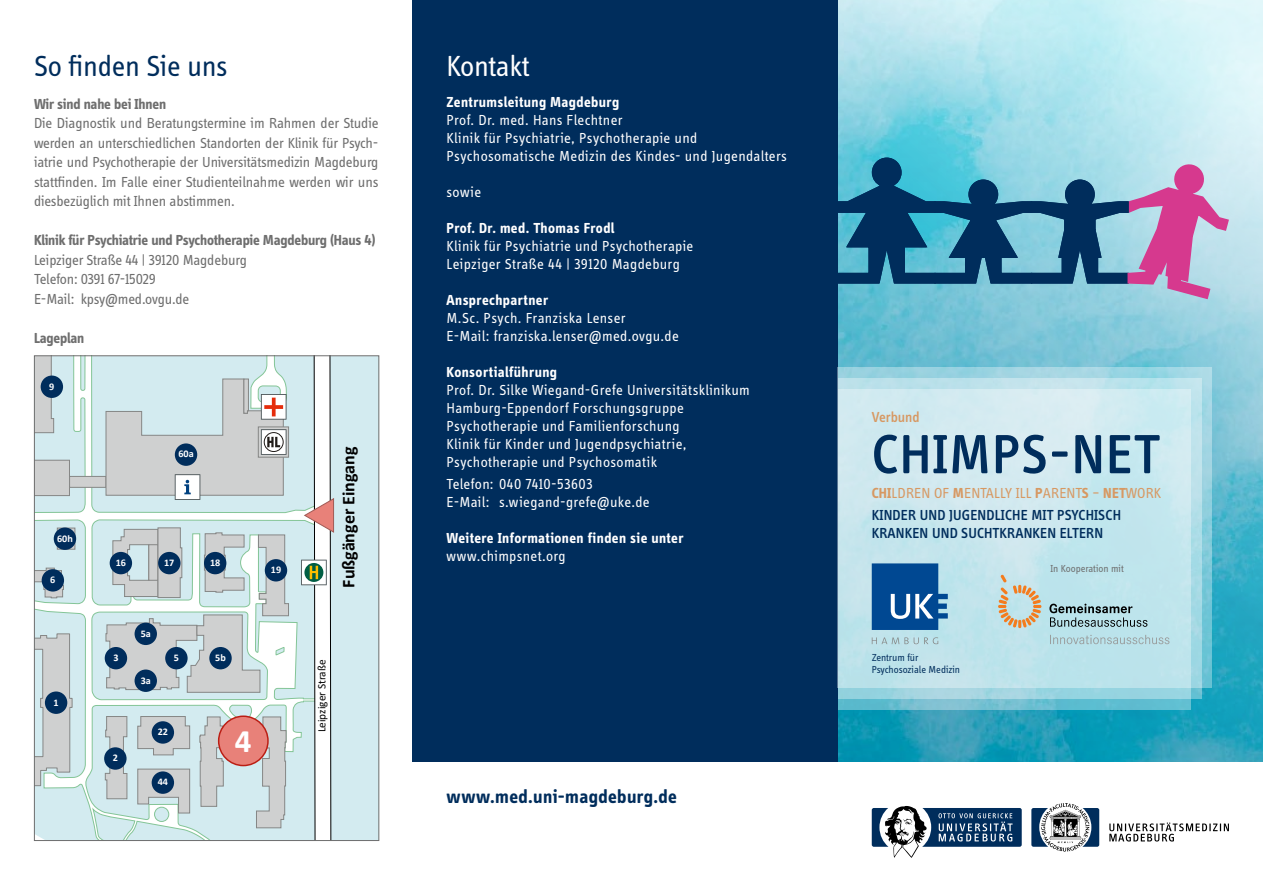
<style>
.page{position:relative;width:1263px;height:893px;background:#fff}
.page>*{position:absolute;margin:0;border:0;box-sizing:border-box;transform-origin:0 0}
.t1{font:500 57px "Info Display OT";letter-spacing:.02em;color:#002d5c}
.t2{font:700 33px "Calibri";color:#fff}
.t3{font:30px "Info Display OT";letter-spacing:-.01em;color:#002d5c}
.t4{font:30px "Info Display OT";letter-spacing:-.015em;color:#fff}
.t5{font:700 19.5px "Info Display OT";letter-spacing:.02em;color:#002d5c}
.t6{font:700 18px "Calibri";color:#000}
.t7{font:15px/18px "Info Display OT";letter-spacing:.02em;color:#fff}
.t8{font:15px/19.5px "Info Display OT";letter-spacing:-.01em;color:#6e6e6e;text-align:justify}
.t9{font:700 15px "Info Display OT";letter-spacing:.025em;color:#fff}
.t10{font:500 15px/22.2px "Info Display OT";letter-spacing:.01em;color:#002d5c}
.t11{font:700 15px "Info Display OT";letter-spacing:-.01em;color:#6e6e6e}
.t12{font:500 15px "Info Display OT";color:#d79862}
.t13{font:11.25px "Calibri";color:#000}
.t14{font:10.5px/12px "Info Display OT";letter-spacing:-.005em;color:#002d5c}
.t15{font:10.5px "Info Display OT";color:#6e6e6e}
.t16{font:700 10.2px "Calibri";color:#fff}
.s1{font-weight:700;color:#d79862}
.s2{font-weight:400;color:#d79862}
</style>
<div class="page">
<svg style="left:838px;top:0;width:425px;height:762px;background:#83cddd"></svg>
<div style="left:412px;top:0;width:426px;height:762px;background:#002d5c"></div>
<svg style="left:838px;top:698px;width:353px;height:11px;background:#6dc0d1"></svg>
<svg style="left:838px;top:688px;width:363px;height:10px;background:#9ad3e0"></svg>
<svg style="left:838px;top:368px;width:374px;height:320px;background:#c3e5ec"></svg>
<svg style="left:872px;top:806px;width:150px;height:52px"></svg>
<svg style="left:1031px;top:803px;width:68px;height:49px"></svg>
<svg style="left:1109px;top:822px;width:120px;height:19px"></svg>
<svg style="left:872px;top:563px;width:76px;height:67px;background:#2967a4"></svg>
<svg style="left:872px;top:637px;width:66px;height:7px"></svg>
<svg style="left:997px;top:574px;width:45px;height:55px;background:#ccccbc"></svg>
<svg style="left:1049px;top:604px;width:98px;height:23px;background:#8eacb2"></svg>
<svg style="left:1050px;top:635px;width:119px;height:9px"></svg>
<svg style="left:838px;top:157px;width:392px;height:143px;background:#668faf"></svg>
<div style="left:34px;top:356px;width:345px;height:484px;background:#d3ebf0"></div>
<svg style="left:36px;top:357px;width:296px;height:482px"></svg>
<div style="left:152px;top:771px;width:22px;height:23px;background:#002d5c;border-radius:50%"></div>
<div style="left:104px;top:747px;width:23px;height:23px;background:#002d5c;border-radius:50%"></div>
<div style="left:45px;top:691px;width:22px;height:23px;background:#002d5c;border-radius:50%"></div>
<div style="left:41px;top:376px;width:22px;height:22px;background:#002d5c;border-radius:50%"></div>
<div style="left:54px;top:527px;width:22px;height:23px;background:#002d5c;border-radius:50%"></div>
<div style="left:42px;top:569px;width:22px;height:23px;background:#002d5c;border-radius:50%"></div>
<div style="left:219px;top:716px;width:49px;height:49px;background:#e88179;border-radius:50%"></div>
<div style="left:218px;top:715px;width:51px;height:51px;border:2px solid #bb1e14;border-radius:50%"></div>
<div style="left:152px;top:721px;width:22px;height:23px;background:#002d5c;border-radius:50%"></div>
<div style="left:209px;top:647px;width:23px;height:22px;background:#002d5c;border-radius:50%"></div>
<div style="left:165px;top:647px;width:23px;height:22px;background:#002d5c;border-radius:50%"></div>
<div style="left:135px;top:669px;width:22px;height:23px;background:#002d5c;border-radius:50%"></div>
<div style="left:105px;top:647px;width:22px;height:22px;background:#002d5c;border-radius:50%"></div>
<div style="left:135px;top:623px;width:22px;height:22px;background:#002d5c;border-radius:50%"></div>
<div style="left:110px;top:552px;width:22px;height:22px;background:#002d5c;border-radius:50%"></div>
<div style="left:158px;top:552px;width:22px;height:22px;background:#002d5c;border-radius:50%"></div>
<div style="left:204px;top:552px;width:22px;height:22px;background:#002d5c;border-radius:50%"></div>
<div style="left:265px;top:559px;width:22px;height:22px;background:#002d5c;border-radius:50%"></div>
<svg style="left:304px;top:497px;width:30px;height:36px"></svg>
<svg style="left:301px;top:560px;width:26px;height:25px"></svg>
<svg style="left:105px;top:378px;width:181px;height:122px"></svg>
<h3 class="t3" style="left:34px;top:48px;width:195px">So finden Sie uns</h3>
<p class="t11" style="left:34px;top:94px;width:134px">Wir sind nahe bei Ihnen</p>
<p class="t8" style="left:34px;top:113px;width:346px">Die Diagnostik und Beratungstermine im Rahmen der Studie werden an unterschiedlichen Standorten der Klinik für Psych&shy;iatrie und Psychotherapie der Universitätsmedizin Magdeburg stattfinden. Im Falle einer Studienteilnahme werden wir uns diesbezüglich mit Ihnen abstimmen.</p>
<p class="t11" style="left:34px;top:231px;width:343px">Klinik für Psychiatrie und Psychotherapie Magdeburg (Haus 4)</p>
<p class="t8" style="left:34px;top:249px;width:214px;text-align:left">Leipziger Straße 44 | 39120 Magdeburg<br>Telefon: 0391 67-15029<br>E-Mail: kpsy@med.ovgu.de</p>
<p class="t11" style="left:34px;top:328px;width:52px">Lageplan</p>
<p class="t16" style="left:49px;top:379px;width:7px">9</p>
<p class="t16" style="left:57px;top:531px;width:17px">60h</p>
<p class="t16" style="left:50px;top:573px;width:7px">6</p>
<p class="t16" style="left:54px;top:695px;width:7px">1</p>
<p class="t16" style="left:178px;top:447px;width:17px">60a</p>
<p class="t16" style="left:116px;top:555px;width:12px">16</p>
<p class="t16" style="left:164px;top:555px;width:12px">17</p>
<p class="t16" style="left:210px;top:555px;width:12px">18</p>
<p class="t16" style="left:271px;top:562px;width:12px">19</p>
<p class="t16" style="left:113px;top:650px;width:7px">3</p>
<p class="t16" style="left:113px;top:751px;width:7px">2</p>
<p class="t16" style="left:141px;top:626px;width:12px">5a</p>
<p class="t16" style="left:141px;top:673px;width:12px">3a</p>
<p class="t16" style="left:174px;top:650px;width:7px">5</p>
<p class="t16" style="left:215px;top:650px;width:12px">5b</p>
<p class="t16" style="left:158px;top:725px;width:12px">22</p>
<p class="t16" style="left:158px;top:775px;width:12px">44</p>
<h2 class="t2" style="left:235px;top:717px;width:18px">4</h2>
<p class="t6" style="left:336px;top:588px;width:143px;rotate:-90deg">Fußgänger Eingang</p>
<p class="t13" style="left:314px;top:732px;width:74px;rotate:-90deg">Leipziger Straße</p>
<h3 class="t4" style="left:446px;top:48px;width:84px">Kontakt</h3>
<p class="t9" style="left:446px;top:93px;width:174px">Zentrumsleitung Magdeburg</p>
<p class="t7" style="left:446px;top:111px;width:342px">Prof. Dr. med. Hans Flechtner<br>Klinik für Psychiatrie, Psychotherapie und<br>Psychosomatische Medizin des Kindes- und Jugendalters</p>
<p class="t7" style="left:446px;top:183px;width:36px">sowie</p>
<p class="t9" style="left:446px;top:219px;width:170px">Prof. Dr. med. Thomas Frodl</p>
<p class="t7" style="left:446px;top:237px;width:248px">Klinik für Psychiatrie und Psychotherapie<br>Leipziger Straße 44 | 39120 Magdeburg</p>
<p class="t9" style="left:446px;top:291px;width:103px">Ansprechpartner</p>
<p class="t7" style="left:446px;top:309px;width:234px">M.Sc. Psych. Franziska Lenser<br>E-Mail: franziska.lenser@med.ovgu.de</p>
<p class="t9" style="left:446px;top:363px;width:112px">Konsortialführung</p>
<p class="t7" style="left:446px;top:381px;width:305px">Prof. Dr. Silke Wiegand-Grefe Universitätsklinikum Hamburg-Eppendorf Forschungsgruppe Psychotherapie und Familienforschung<br>Klinik für Kinder und Jugendpsychiatrie, Psychotherapie und Psychosomatik</p>
<p class="t7" style="left:446px;top:475px;width:205px">Telefon: 040 7410-53603<br>E-Mail: s.wiegand-grefe@uke.de</p>
<p class="t9" style="left:446px;top:529px;width:238px">Weitere Informationen finden sie unter</p>
<p class="t7" style="left:446px;top:547px;width:121px">www.chimpsnet.org</p>
<h3 class="t5" style="left:446px;top:785px;width:232px">www.med.uni-magdeburg.de</h3>
<p class="t12" style="left:872px;top:408px;width:50px">Verbund</p>
<h1 class="t1" style="left:872px;top:420px;width:288px">CHIMPS-NET</h1>
<p class="t10" style="left:872px;top:481px;width:291px"><span class="s1">CHI</span><span class="s2">LDREN OF</span> <span class="s1">M</span><span class="s2">ENTALLY ILL</span> <span class="s1">P</span><span class="s2">ARENT</span><span class="s1">S</span> <span class="s2">–</span> <span class="s1">NET</span><span class="s2">WORK<br></span>KINDER UND JUGENDLICHE MIT PSYCHISCH</p>
<p class="t10" style="left:872px;top:521px;width:233px">KRANKEN UND SUCHTKRANKEN ELTERN</p>
<p class="t14" style="left:872px;top:652px;width:90px">Zentrum für<br>Psychosoziale Medizin</p>
<p class="t15" style="left:1050px;top:562px;width:75px">In Kooperation mit</p>
</div>
